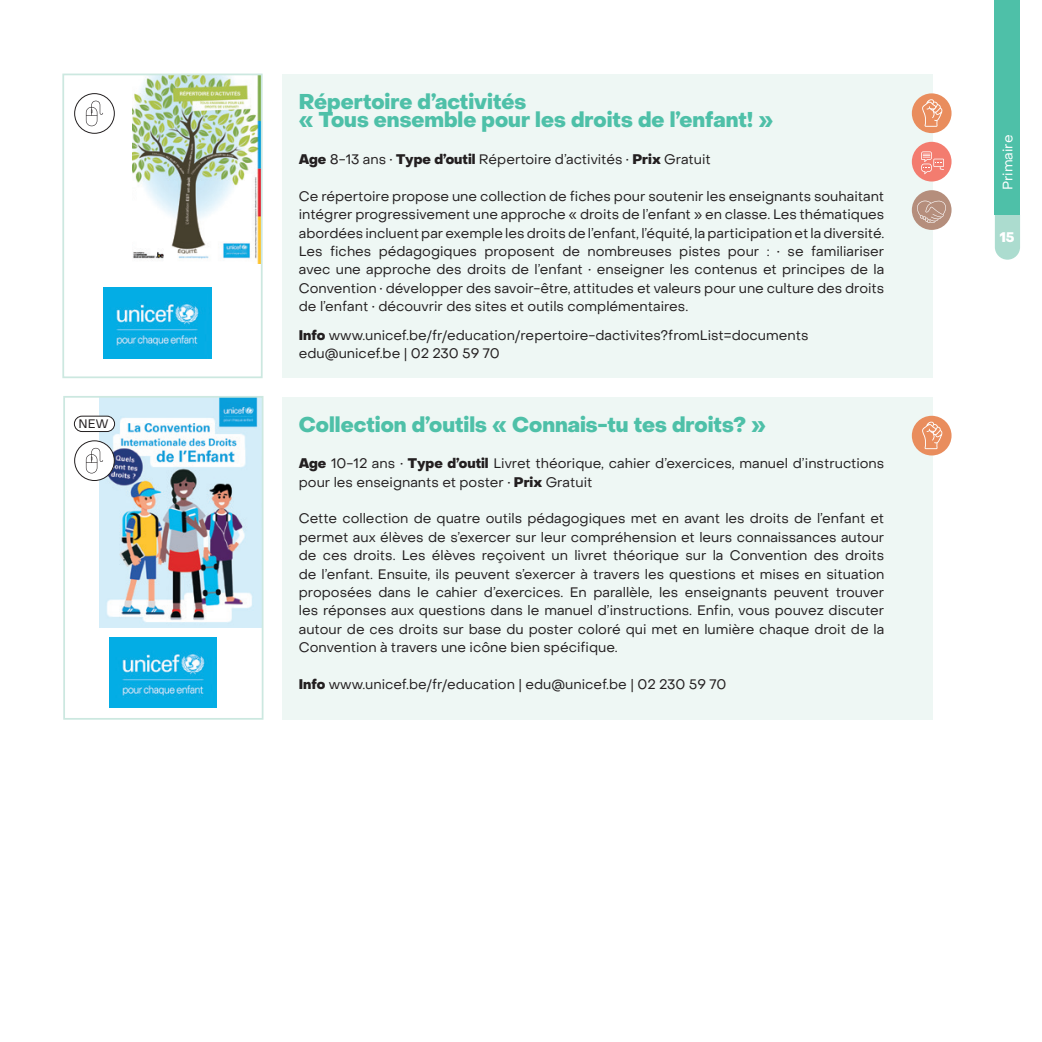
<style>
.page{position:relative;width:1042px;height:1042px;background:#fff}
.page>*{position:absolute;margin:0;border:0;box-sizing:border-box;transform-origin:0 0}
.t1{font:800 21px/18.4px "Object Sans";color:#4ec0a8}
.t2{font:13.65px/18.4px "Object Sans";color:#231f20;text-align:justify}
.t3{font:13.65px "Object Sans";color:#fff}
.t4{font:800 13.65px "Object Sans";color:#fff}
.t5{font:12.25px "Object Sans";color:#231f20}
.s1{font-weight:800}
</style>
<div class="page">
<svg style="left:995px;top:215px;width:25px;height:45px"></svg>
<div style="left:995px;top:0;width:25px;height:215px;background:#4ec0a8"></div>
<div style="left:282px;top:74px;width:650px;height:304px;background:#eef7f4"></div>
<div style="left:282px;top:397px;width:650px;height:323px;background:#eef7f4"></div>
<img style="left:132px;top:77px;width:128px;height:186px">
<img style="left:99px;top:399px;width:161px;height:228px">
<div style="left:912px;top:142px;width:39px;height:39px;background:#f37c6f;border-radius:50%"></div>
<svg style="left:921px;top:151px;width:23px;height:23px"></svg>
<div style="left:74px;top:93px;width:41px;height:41px;border:1px solid #231f20;border-radius:50%"></div>
<svg style="left:86px;top:101px;width:17px;height:25px"></svg>
<div style="left:75px;top:441px;width:39px;height:39px;background:#fff;border-radius:50%"></div>
<div style="left:74px;top:440px;width:41px;height:41px;border:1px solid #231f20;border-radius:50%"></div>
<svg style="left:86px;top:448px;width:17px;height:25px"></svg>
<div style="left:912px;top:190px;width:39px;height:40px;background:#b58e7c;border-radius:50%"></div>
<svg style="left:917px;top:201px;width:29px;height:22px"></svg>
<div style="left:912px;top:93px;width:39px;height:40px;background:#e98d5d;border-radius:50%"></div>
<svg style="left:922px;top:99px;width:20px;height:28px"></svg>
<div style="left:912px;top:416px;width:39px;height:39px;background:#e98d5d;border-radius:50%"></div>
<svg style="left:922px;top:421px;width:20px;height:28px"></svg>
<div style="left:74px;top:416px;width:41px;height:15px;background:#fff;border-radius:8px"></div>
<div style="left:74px;top:416px;width:41px;height:16px;border:1px solid #231f20;border-radius:8px"></div>
<img style="left:103px;top:288px;width:108px;height:70px">
<img style="left:109px;top:637px;width:108px;height:71px">
<div style="left:62px;top:74px;width:201px;height:304px;border:2px solid #cce8e0"></div>
<div style="left:63px;top:396px;width:200px;height:324px;border:2px solid #cce8e0"></div>
<p class="t5" style="left:79px;top:417px;width:32px">NEW</p>
<h1 class="t1" style="left:299px;top:93px;width:476px">Répertoire d’activités<br>« Tous ensemble pour les droits de l’enfant! »</h1>
<p class="t2" style="left:299px;top:150px;width:414px"><span class="s1">Age</span> 8-13 ans • <span class="s1">Type d’outil</span> Répertoire d’activités • <span class="s1">Prix</span> Gratuit</p>
<p class="t2" style="left:299px;top:187px;width:587px">Ce répertoire propose une collection de fiches pour soutenir les enseignants souhaitant intégrer progressivement une approche « droits de l’enfant » en classe. Les thématiques abordées incluent par exemple les droits de l’enfant, l’équité, la participation et la diversité.<br>Les fiches pédagogiques proposent de nombreuses pistes pour : • se familiariser avec une approche des droits de l’enfant • enseigner les contenus et principes de la Convention • développer des savoir-être, attitudes et valeurs pour une culture des droits de l’enfant • découvrir des sites et outils complémentaires.</p>
<p class="t2" style="left:299px;top:326px;width:511px"><span class="s1">Info</span> www.unicef.be/fr/education/repertoire-dactivites?fromList=documents edu@unicef.be | 02 230 59 70</p>
<h1 class="t1" style="left:299px;top:415px;width:469px">Collection d’outils « Connais-tu tes droits? »</h1>
<p class="t2" style="left:299px;top:454px;width:587px"><span class="s1">Age</span> 10-12 ans • <span class="s1">Type d’outil</span> Livret théorique, cahier d’exercices, manuel d’instructions pour les enseignants et poster • <span class="s1">Prix</span> Gratuit</p>
<p class="t2" style="left:299px;top:509px;width:587px">Cette collection de quatre outils pédagogiques met en avant les droits de l’enfant et permet aux élèves de s’exercer sur leur compréhension et leurs connaissances autour de ces droits. Les élèves reçoivent un livret théorique sur la Convention des droits de l’enfant. Ensuite, ils peuvent s’exercer à travers les questions et mises en situation proposées dans le cahier d’exercices. En parallèle, les enseignants peuvent trouver les réponses aux questions dans le manuel d’instructions. Enfin, vous pouvez discuter autour de ces droits sur base du poster coloré qui met en lumière chaque droit de la Convention à travers une icône bien spécifique.</p>
<p class="t2" style="left:299px;top:675px;width:429px"><span class="s1">Info</span> www.unicef.be/fr/education | edu@unicef.be | 02 230 59 70</p>
<p class="t3" style="left:999px;top:190px;width:57px;rotate:-90deg">Primaire</p>
<p class="t4" style="left:999px;top:229px;width:16px">15</p>
</div>
